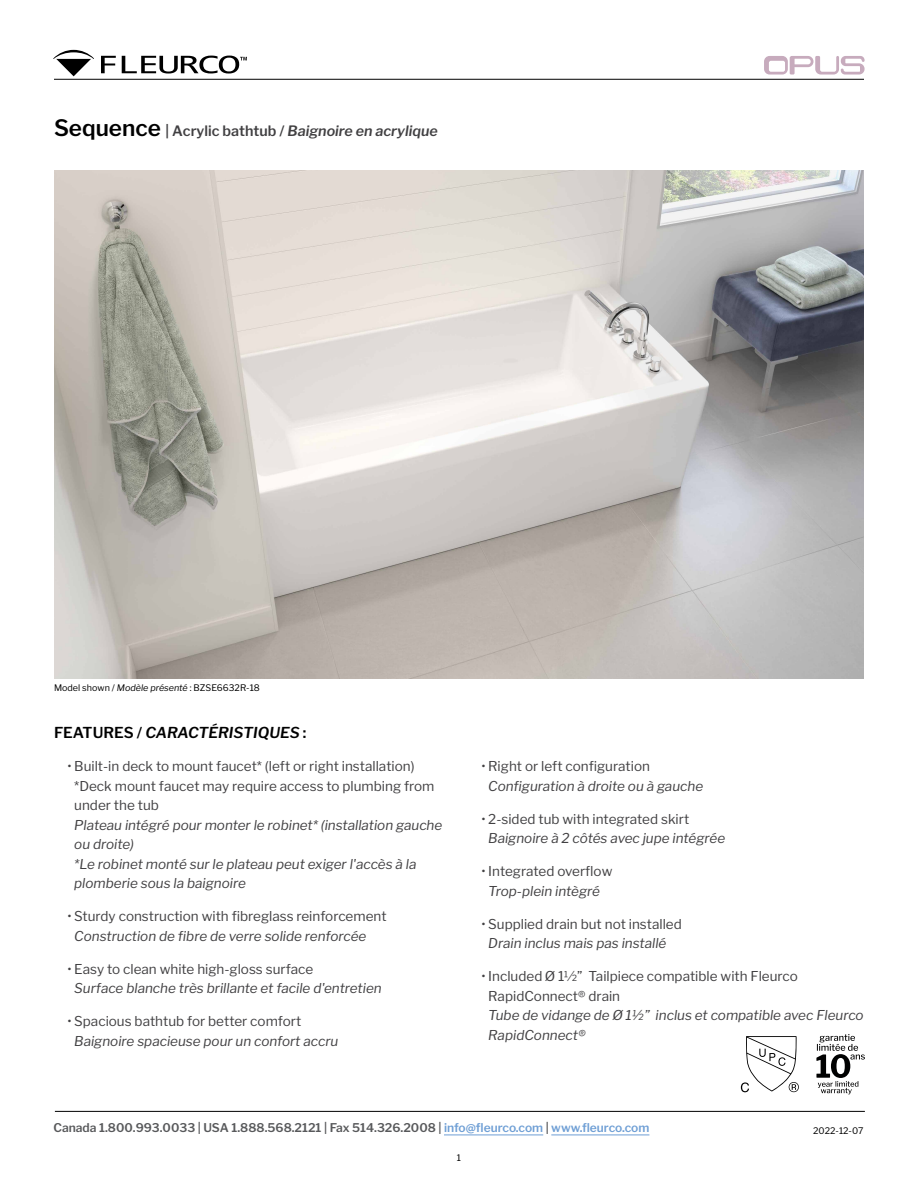
<style>
.page{position:relative;width:918px;height:1188px;background:#fff}
.page>*{position:absolute;margin:0;border:0;box-sizing:border-box;transform-origin:0 0}
.t1{font:italic 600 15px "Libre Franklin";color:#000}
.t2{font:italic 600 14.25px "Libre Franklin";color:#414042}
.t3{font:italic 13.5px/19.5px "Libre Franklin";color:#414042}
.t4{font:13.5px/19.5px "Libre Franklin";color:#414042}
.t5{font:600 12px "Libre Franklin";color:#58595b}
.t6{font:9px "Libre Franklin";color:#000}
.s1{font-style:normal;font-size:22.5px;color:#000}
.s2{font-style:normal}
.s3{font-style:italic}
.s4{color:#6f9fd5}
</style>
<div class="page">
<hr style="left:54px;top:79px;width:810px;height:1px;background:#000">
<hr style="left:55px;top:1111px;width:810px;height:1px;background:#000">
<hr style="left:444px;top:1135px;width:99px;height:1px;background:#6f9fd5">
<hr style="left:551px;top:1135px;width:98px;height:1px;background:#6f9fd5">
<svg style="left:816px;top:1034px;width:49px;height:60px"></svg>
<svg style="left:101px;top:56px;width:15px;height:17px"></svg>
<svg style="left:53px;top:50px;width:41px;height:26px"></svg>
<svg style="left:122px;top:56px;width:125px;height:18px"></svg>
<svg style="left:741px;top:1036px;width:58px;height:56px"></svg>
<svg style="left:764px;top:56px;width:101px;height:19px"></svg>
<img style="left:54px;top:171px;width:810px;height:507px">
<p class="t2" style="left:54px;top:120px;width:385px"><span class="s1">Sequence</span> <span class="s2">| Acrylic bathtub /</span> Baignoire en acrylique</p>
<p class="t6" style="left:54px;top:682px;width:207px">Model shown / <span class="s3">Modèle présenté</span> : BZSE6632R-18</p>
<p class="t1" style="left:54px;top:722px;width:254px"><span class="s2">FEATURES /</span> CARACTÉRISTIQUES <span class="s2">:</span></p>
<p class="t4" style="left:74px;top:757px;width:362px;text-indent:-7px">• Built-in deck to mount faucet* (left or right installation) *Deck mount faucet may require access to plumbing from under the tub</p>
<p class="t3" style="left:74px;top:814px;width:370px">Plateau intégré pour monter le robinet* (installation gauche ou droite)<br>*Le robinet monté sur le plateau peut exiger l'accès à la plomberie sous la baignoire</p>
<p class="t4" style="left:68px;top:907px;width:321px">• Sturdy construction with fibreglass reinforcement</p>
<p class="t3" style="left:74px;top:925px;width:294px">Construction de fibre de verre solide renforcée</p>
<p class="t4" style="left:68px;top:959px;width:247px">• Easy to clean white high-gloss surface</p>
<p class="t3" style="left:74px;top:978px;width:309px">Surface blanche très brillante et facile d'entretien</p>
<p class="t4" style="left:68px;top:1012px;width:235px">• Spacious bathtub for better comfort</p>
<p class="t3" style="left:74px;top:1030px;width:266px">Baignoire spacieuse pour un confort accru</p>
<p class="t4" style="left:482px;top:757px;width:170px">• Right or left configuration</p>
<p class="t3" style="left:488px;top:775px;width:216px">Configuration à droite ou à gauche</p>
<p class="t4" style="left:482px;top:809px;width:209px">• 2-sided tub with integrated skirt</p>
<p class="t3" style="left:488px;top:828px;width:238px">Baignoire à 2 côtés avec jupe intégrée</p>
<p class="t4" style="left:482px;top:862px;width:132px">• Integrated overflow</p>
<p class="t3" style="left:488px;top:880px;width:113px">Trop-plein intègré</p>
<p class="t4" style="left:482px;top:914px;width:202px">• Supplied drain but not installed</p>
<p class="t3" style="left:488px;top:932px;width:180px">Drain inclus mais pas installé</p>
<p class="t4" style="left:488px;top:967px;width:311px;text-indent:-7px">• Included Ø 1½” Tailpiece compatible with Fleurco<br>RapidConnect® drain</p>
<p class="t3" style="left:488px;top:1004px;width:377px">Tube de vidange de Ø 1½” inclus et compatible avec Fleurco<br>RapidConnect®</p>
<p class="t5" style="left:54px;top:1120px;width:597px">Canada 1.800.993.0033 | USA 1.888.568.2121 | Fax 514.326.2008 | <span class="s4">info@fleurco.com</span> | <span class="s4">www.fleurco.com</span></p>
<p class="t6" style="left:457px;top:1153px;width:6px">1</p>
<p class="t6" style="left:813px;top:1125px;width:52px">2022-12-07</p>
</div>
